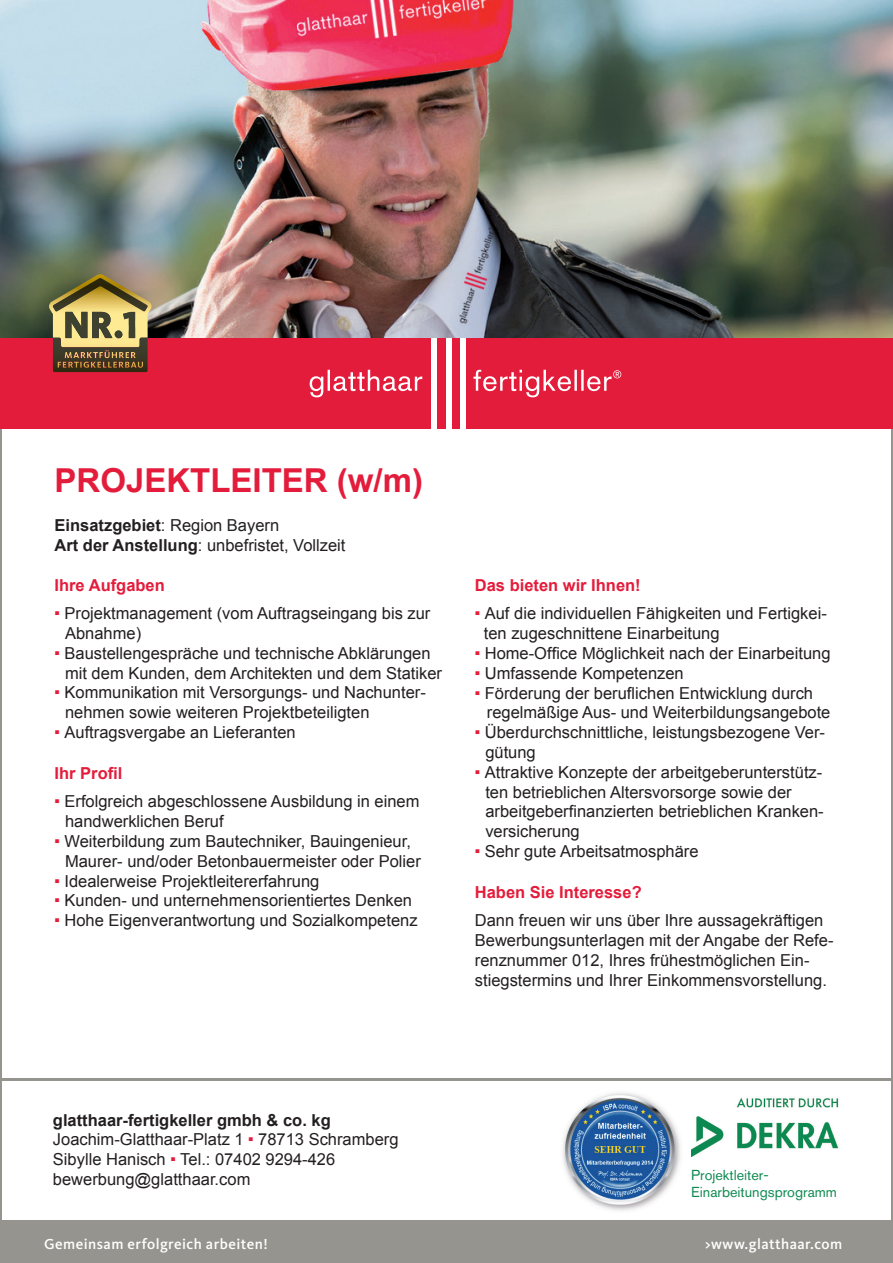
<style>
.page{position:relative;width:893px;height:1263px;background:#fff}
.page>*{position:absolute;margin:0;border:0;box-sizing:border-box;transform-origin:0 0}
.t1{font:700 33px "Arial";color:#e41c3b}
.t2{font:16.5px/19.8px "Arial";color:#231f20}
.t3{font:700 16.5px "Arial";color:#e41c3b}
.t4{font:500 15px "Kievit OT";letter-spacing:.03em;color:#fff}
.t5{font:14.4px/17.2px "Akzidenz Grotesk BQ";color:#0e8a51}
.s1{font-weight:700}
.s2{font-family:"Akzidenz Grotesk BQ";color:#e41c3b}
</style>
<div class="page">
<img style="left:0;top:0;width:893px;height:338px">
<hr style="left:891px;top:429px;width:2px;height:793px;background:#96948e">
<hr style="left:0;top:428px;width:2px;height:793px;background:#96948e">
<div style="left:0;top:338px;width:893px;height:91px;background:#e41c3b"></div>
<svg style="left:310px;top:370px;width:311px;height:27px"></svg>
<div style="left:431px;top:338px;width:6px;height:91px;background:#fff"></div>
<div style="left:446px;top:338px;width:6px;height:91px;background:#fff"></div>
<div style="left:460px;top:338px;width:6px;height:91px;background:#fff"></div>
<svg style="left:49px;top:274px;width:103px;height:98px;background:#917e4e"></svg>
<div style="left:0;top:1220px;width:893px;height:43px;background:#96948e"></div>
<img style="left:563px;top:1092px;width:117px;height:119px">
<hr style="left:0;top:1079px;width:893px;height:2px;background:#96948e">
<img style="left:691px;top:1097px;width:147px;height:60px">
<h1 class="t1" style="left:55px;top:458px;width:370px">PROJEKTLEITER (w/m)</h1>
<p class="t2" style="left:55px;top:516px;width:292px"><span class="s1">Einsatzgebiet</span>: Region Bayern<br><span class="s1">Art der Anstellung</span>: unbefristet, Vollzeit</p>
<p class="t3" style="left:55px;top:574px;width:112px">Ihre Aufgaben</p>
<p class="t2" style="left:65px;top:604px;width:367px;text-indent:-10px"><span class="s2">•</span> Projektmanagement (vom Auftragseingang bis zur<br>Abnahme)</p>
<p class="t2" style="left:65px;top:643px;width:378px;text-indent:-10px"><span class="s2">•</span> Baustellengespräche und technische Abklärungen mit dem Kunden, dem Architekten und dem Statiker</p>
<p class="t2" style="left:65px;top:683px;width:362px;text-indent:-10px"><span class="s2">•</span> Kommunikation mit Versorgungs- und Nachunter&shy;nehmen sowie weiteren Projektbeteiligten</p>
<p class="t2" style="left:55px;top:722px;width:243px"><span class="s2">•</span> Auftragsvergabe an Lieferanten</p>
<p class="t3" style="left:55px;top:762px;width:69px">Ihr Profil</p>
<p class="t2" style="left:65px;top:792px;width:356px;text-indent:-10px"><span class="s2">•</span> Erfolgreich abgeschlossene Ausbildung in einem handwerklichen Beruf</p>
<p class="t2" style="left:65px;top:831px;width:357px;text-indent:-10px"><span class="s2">•</span> Weiterbildung zum Bautechniker, Bauingenieur,<br>Maurer- und/oder Betonbauermeister oder Polier</p>
<p class="t2" style="left:55px;top:871px;width:266px"><span class="s2">•</span> Idealerweise Projektleitererfahrung</p>
<p class="t2" style="left:55px;top:891px;width:359px"><span class="s2">•</span> Kunden- und unternehmensorientiertes Denken</p>
<p class="t2" style="left:55px;top:910px;width:365px"><span class="s2">•</span> Hohe Eigenverantwortung und Sozialkompetenz</p>
<p class="t3" style="left:475px;top:574px;width:167px">Das bieten wir Ihnen!</p>
<p class="t2" style="left:484px;top:604px;width:345px;text-indent:-9px"><span class="s2">•</span> Auf die individuellen Fähigkeiten und Fertigkei&shy;ten zugeschnittene Einarbeitung</p>
<p class="t2" style="left:475px;top:643px;width:357px"><span class="s2">•</span> Home-Office Möglichkeit nach der Einarbeitung</p>
<p class="t2" style="left:475px;top:663px;width:210px"><span class="s2">•</span> Umfassende Kompetenzen</p>
<p class="t2" style="left:487px;top:683px;width:345px;text-indent:-12px"><span class="s2">•</span> Förderung der beruflichen Entwicklung durch regelmäßige Aus- und Weiterbildungsangebote</p>
<p class="t2" style="left:485px;top:723px;width:341px;text-indent:-10px"><span class="s2">•</span> Überdurchschnittliche, leistungsbezogene Ver&shy;gütung</p>
<p class="t2" style="left:485px;top:762px;width:340px;text-indent:-10px"><span class="s2">•</span> Attraktive Konzepte der arbeitgeberunterstütz&shy;ten betrieblichen Altersvorsorge sowie der arbeitgeberfinanzierten betrieblichen Kranken&shy;versicherung</p>
<p class="t2" style="left:475px;top:841px;width:225px"><span class="s2">•</span> Sehr gute Arbeitsatmosphäre</p>
<p class="t3" style="left:475px;top:881px;width:168px">Haben Sie Interesse?</p>
<p class="t2" style="left:475px;top:911px;width:360px">Dann freuen wir uns über Ihre aussagekräftigen Bewerbungsunterlagen mit der Angabe der Refe&shy;renznummer 012, Ihres frühestmöglichen Ein&shy;stiegstermins und Ihrer Einkommensvorstellung.</p>
<p class="t2" style="left:53px;top:1110px;width:347px"><span class="s1">glatthaar-fertigkeller gmbh &amp; co. kg </span>Joachim-Glatthaar-Platz 1 <span class="s2">•</span> 78713 Schramberg Sibylle Hanisch <span class="s2">•</span> Tel.: 07402 9294-426 bewerbung@glatthaar.com</p>
<p class="t5" style="left:691px;top:1166px;width:147px">Projektleiter-<br>Einarbeitungsprogramm</p>
<p class="t4" style="left:44px;top:1235px;width:225px">Gemeinsam erfolgreich arbeiten!</p>
<p class="t4" style="left:705px;top:1235px;width:139px">&gt;www.glatthaar.com</p>
</div>
